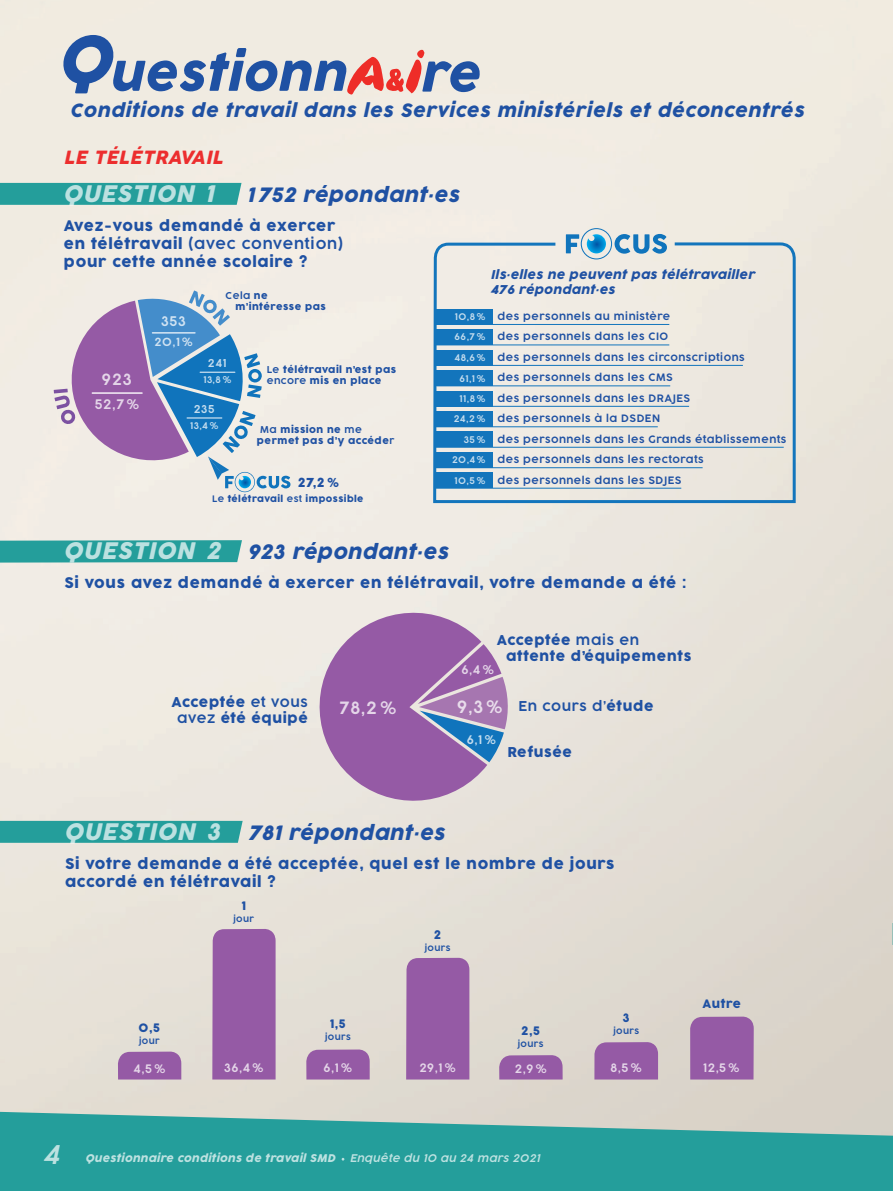
<style>
.page{position:relative;width:893px;height:1191px;background:#fff}
.page>*{position:absolute;margin:0;border:0;box-sizing:border-box;transform-origin:0 0}
.t1{font:italic 300 25.5px "Cocogoose Pro";color:rgb(255 255 255/.7)}
.t2{font:italic 22.5px "Cocogoose Pro";letter-spacing:.025em;color:rgb(255 255 255/.7)}
.t3{font:italic 19.5px "Cocogoose Pro";letter-spacing:.025em;color:#1f51a3}
.t4{font:italic 18px "Cocogoose Pro";letter-spacing:.035em;color:#1f51a3}
.t5{font:italic 18px "Cocogoose Pro";letter-spacing:.025em;color:#ec2e2e}
.t6{font:300 17.4px "Cocogoose Pro";color:rgb(255 255 255/.75)}
.t7{font:300 16.05px "Cocogoose Pro";color:rgb(255 255 255/.75)}
.t8{font:15px/18px "Cocogoose Pro";letter-spacing:.055em;color:#1f51a3}
.t9{font:13.95px/15.8px "Cocogoose Pro";letter-spacing:.05em;color:#1f51a3}
.t10{font:13.95px "Cocogoose Pro";letter-spacing:.02em;color:#1f51a3}
.t11{font:300 13.95px "Cocogoose Pro";letter-spacing:.045em;color:#1f51a3}
.t12{font:300 13.65px "Cocogoose Pro";color:rgb(255 255 255/.75)}
.t13{font:300 13.5px "Cocogoose Pro";color:rgb(255 255 255/.75)}
.t14{font:12.75px "Cocogoose Pro";color:#1f51a3}
.t15{font:300 12.15px "Cocogoose Pro";color:rgb(255 255 255/.75)}
.t16{font:italic 12px/15px "Cocogoose Pro";letter-spacing:.025em;color:#1f51a3}
.t17{font:300 12px "Cocogoose Pro";color:rgb(255 255 255/.75)}
.t18{font:12px "Cocogoose Pro";letter-spacing:.045em;color:#1f51a3}
.t19{font:300 11.55px "Cocogoose Pro";color:rgb(255 255 255/.75)}
.t20{font:300 11.25px "Cocogoose Pro";letter-spacing:.045em;color:rgb(255 255 255/.75)}
.t21{font:300 10.5px/20.4px "Cocogoose Pro";letter-spacing:.05em;color:#1f51a3}
.t22{font:italic 10.5px "Cocogoose Pro";letter-spacing:.025em;color:rgb(255 255 255/.7)}
.t23{font:italic 300 10.5px "Cocogoose Pro";letter-spacing:.025em;color:rgb(255 255 255/.7)}
.t24{font:9.75px/11.2px "Cocogoose Pro";letter-spacing:.05em;color:#1f51a3}
.t25{font:300 9.45px/20.4px "Cocogoose Pro";letter-spacing:.045em;color:rgb(255 255 255/.75);text-align:right}
.t26{font:9.15px "Cocogoose Pro";letter-spacing:.035em;color:#1f51a3}
.t27{font:300 9px "Cocogoose Pro";letter-spacing:.05em;color:#1f51a3}
.s1{font-weight:300}
.s2{font-size:22.5px;color:rgb(255 255 255/.7)}
.s3{font-weight:400}
</style>
<div class="page">
<img style="left:0;top:0;width:893px;height:1111px">
<svg style="left:0;top:1111px;width:893px;height:79px;background:#41a6a2"></svg>
<svg style="left:62px;top:35px;width:370px;height:60px;background:#b8b6c5"></svg>
<div style="left:0;top:183px;width:241px;height:22px;background:#249e9b"></div>
<div style="left:0;top:540px;width:242px;height:22px;background:#249e9b"></div>
<div style="left:0;top:821px;width:243px;height:21px;background:#249e9b"></div>
<svg style="left:312px;top:606px;width:196px;height:198px;background:#ac89b9"></svg>
<div style="left:212px;top:929px;width:64px;height:150px;background:#955aa5"></div>
<svg style="left:306px;top:1049px;width:64px;height:30px;background:#9961a7"></svg>
<svg style="left:499px;top:1055px;width:64px;height:24px;background:#9961a7"></svg>
<svg style="left:118px;top:1051px;width:63px;height:28px;background:#9961a7"></svg>
<div style="left:432px;top:0;width:365px;height:504px;background:#f0ebe1"></div>
<svg style="left:892px;top:923px;width:1px;height:22px"></svg>
<div style="left:406px;top:957px;width:63px;height:122px;background:#955aa5"></div>
<div style="left:594px;top:1042px;width:64px;height:37px;background:#955aa5"></div>
<div style="left:690px;top:1016px;width:64px;height:63px;background:#955aa5"></div>
<div style="left:436px;top:309px;width:57px;height:16px;background:#1375bc"></div>
<div style="left:436px;top:329px;width:57px;height:16px;background:#1375bc"></div>
<div style="left:436px;top:350px;width:57px;height:15px;background:#1375bc"></div>
<div style="left:436px;top:370px;width:57px;height:16px;background:#1375bc"></div>
<div style="left:436px;top:391px;width:57px;height:15px;background:#1375bc"></div>
<div style="left:436px;top:411px;width:57px;height:16px;background:#1375bc"></div>
<div style="left:436px;top:431px;width:57px;height:16px;background:#1375bc"></div>
<div style="left:436px;top:452px;width:57px;height:16px;background:#1375bc"></div>
<div style="left:436px;top:472px;width:57px;height:16px;background:#1375bc"></div>
<hr style="left:435px;top:488px;width:246px;height:1px;background:#1375bc">
<hr style="left:435px;top:467px;width:268px;height:1px;background:#1375bc">
<hr style="left:435px;top:447px;width:349px;height:1px;background:#1375bc">
<hr style="left:435px;top:426px;width:223px;height:1px;background:#1375bc">
<hr style="left:435px;top:406px;width:254px;height:1px;background:#1375bc">
<hr style="left:436px;top:385px;width:234px;height:1px;background:#1375bc">
<hr style="left:435px;top:365px;width:308px;height:1px;background:#1375bc">
<hr style="left:435px;top:344px;width:234px;height:1px;background:#1375bc">
<hr style="left:435px;top:324px;width:234px;height:1px;background:#1375bc">
<svg style="left:54px;top:290px;width:236px;height:202px;background:#abb0ce"></svg>
<h3 class="t4" style="left:70px;top:102px;width:736px">Conditions de travail dans les Services ministériels et déconcentrés</h3>
<h3 class="t5" style="left:64px;top:149px;width:161px">LE TÉLÉTRAVAIL</h3>
<h2 class="t2" style="left:63px;top:183px;width:152px">QUESTION 1</h2>
<h3 class="t3" style="left:247px;top:186px;width:214px">1 752 répondant·es</h3>
<h3 class="t8" style="left:64px;top:217px;width:281px">Avez-vous demandé à exercer en télétravail <span class="s1">(avec convention) </span>pour cette année scolaire ?</h3>
<p class="t16" style="left:490px;top:268px;width:266px">Ils·elles ne peuvent pas télétravailler<br>476 répondant·es</p>
<p class="t24" style="left:235px;top:290px;width:92px;text-indent:-10px"><span class="s1">Cela</span> ne m’intéresse pas</p>
<p class="t21" style="left:498px;top:306px;width:290px">des personnels au ministère<br>des personnels dans les CIO<br>des personnels dans les circonscriptions<br>des personnels dans les CMS<br>des personnels dans les DRAJES<br>des personnels à la DSDEN<br>des personnels dans les Grands établissements des personnels dans les rectorats<br>des personnels dans les SDJES</p>
<p class="t25" style="left:452px;top:307px;width:35px">10,8 %<br>66,7 %<br>48,6 %<br>61,1 %<br>11,8 %<br>24,2 %<br>35%<br>20,4%</p>
<h3 class="t12" style="left:161px;top:315px;width:26px">353</h3>
<p class="t19" style="left:154px;top:337px;width:40px">20,1 %</p>
<p class="t20" style="left:208px;top:358px;width:20px">241</p>
<p class="t25" style="left:203px;top:370px;width:29px">13,8 %</p>
<p class="t20" style="left:194px;top:404px;width:22px">235</p>
<p class="t25" style="left:190px;top:416px;width:30px">13,4 %</p>
<p class="t24" style="left:267px;top:364px;width:131px"><span class="s1">Le</span> télétravail n’est pas <span class="s1">encore</span> mis en place</p>
<p class="t24" style="left:257px;top:424px;width:139px;text-indent:3px"><span class="s1">Ma</span> mission ne <span class="s1">me </span>permet pas d’y accéde<span class="s1">r</span></p>
<h3 class="t7" style="left:102px;top:373px;width:31px">923</h3>
<p class="t13" style="left:95px;top:398px;width:46px">52,7 %</p>
<p class="t14" style="left:298px;top:477px;width:42px">27,2 %</p>
<p class="t25" style="left:455px;top:470px;width:32px">10,5 %</p>
<p class="t26" style="left:212px;top:495px;width:153px"><span class="s1">Le</span> télétravail <span class="s1">est</span> impossible</p>
<h3 class="t3" style="left:63px;top:543px;width:386px"><span class="s2">QUESTION 2</span> 923 répondant·es</h3>
<h3 class="t8" style="left:64px;top:574px;width:624px">Si vous avez demandé à exercer en télétravail, votre demande a été :</h3>
<h3 class="t9" style="left:506px;top:633px;width:187px;text-indent:-9px">Acceptée <span class="s1">mais en </span>attente d’équipements</h3>
<p class="t15" style="left:461px;top:664px;width:34px">6,4 %</p>
<h3 class="t10" style="left:172px;top:696px;width:138px">Acceptée <span class="s1">et vous</span></h3>
<h3 class="t11" style="left:518px;top:700px;width:137px">En cours d’<span class="s3">étude</span></h3>
<h3 class="t9" style="left:177px;top:711px;width:132px"><span class="s1">avez</span> été équipé</h3>
<h3 class="t6" style="left:339px;top:700px;width:58px">78,2 %</h3>
<h3 class="t6" style="left:457px;top:699px;width:47px">9,3 %</h3>
<p class="t15" style="left:467px;top:734px;width:31px">6,1 %</p>
<h3 class="t9" style="left:507px;top:745px;width:66px">Refusée</h3>
<h3 class="t3" style="left:64px;top:823px;width:382px"><span class="s2">QUESTION 3</span> 781 répondant·es</h3>
<h3 class="t8" style="left:65px;top:855px;width:551px">Si votre demande a été acceptée, quel est le nombre de jours accordé en télétravail ?</h3>
<p class="t18" style="left:139px;top:1022px;width:23px">0,5</p>
<p class="t27" style="left:139px;top:1037px;width:22px">jour</p>
<p class="t17" style="left:134px;top:1063px;width:33px">4,5 %</p>
<p class="t18" style="left:242px;top:900px;width:6px">1</p>
<p class="t27" style="left:233px;top:914px;width:22px">jour</p>
<p class="t18" style="left:330px;top:1018px;width:17px">1,5</p>
<p class="t27" style="left:325px;top:1033px;width:27px">jours</p>
<p class="t17" style="left:224px;top:1062px;width:41px">36,4 %</p>
<p class="t17" style="left:324px;top:1062px;width:30px">6,1 %</p>
<p class="t18" style="left:434px;top:929px;width:9px">2</p>
<p class="t27" style="left:425px;top:943px;width:27px">jours</p>
<p class="t18" style="left:521px;top:1025px;width:20px">2,5</p>
<p class="t27" style="left:518px;top:1039px;width:27px">jours</p>
<p class="t18" style="left:623px;top:1012px;width:8px">3</p>
<p class="t27" style="left:613px;top:1027px;width:27px">jours</p>
<p class="t17" style="left:419px;top:1062px;width:38px">29,1 %</p>
<p class="t17" style="left:610px;top:1062px;width:33px">8,5 %</p>
<p class="t17" style="left:515px;top:1063px;width:34px">2,9 %</p>
<h1 class="t1" style="left:43px;top:1143px;width:18px">4</h1>
<p class="t22" style="left:85px;top:1153px;width:252px">Questionnaire conditions de travail SMD</p>
<p class="t23" style="left:350px;top:1153px;width:192px">Enquête du 10 au 24 mars 2021</p>
<p class="t18" style="left:702px;top:999px;width:40px">Autre</p>
<p class="t17" style="left:703px;top:1062px;width:38px">12,5 %</p>
</div>
